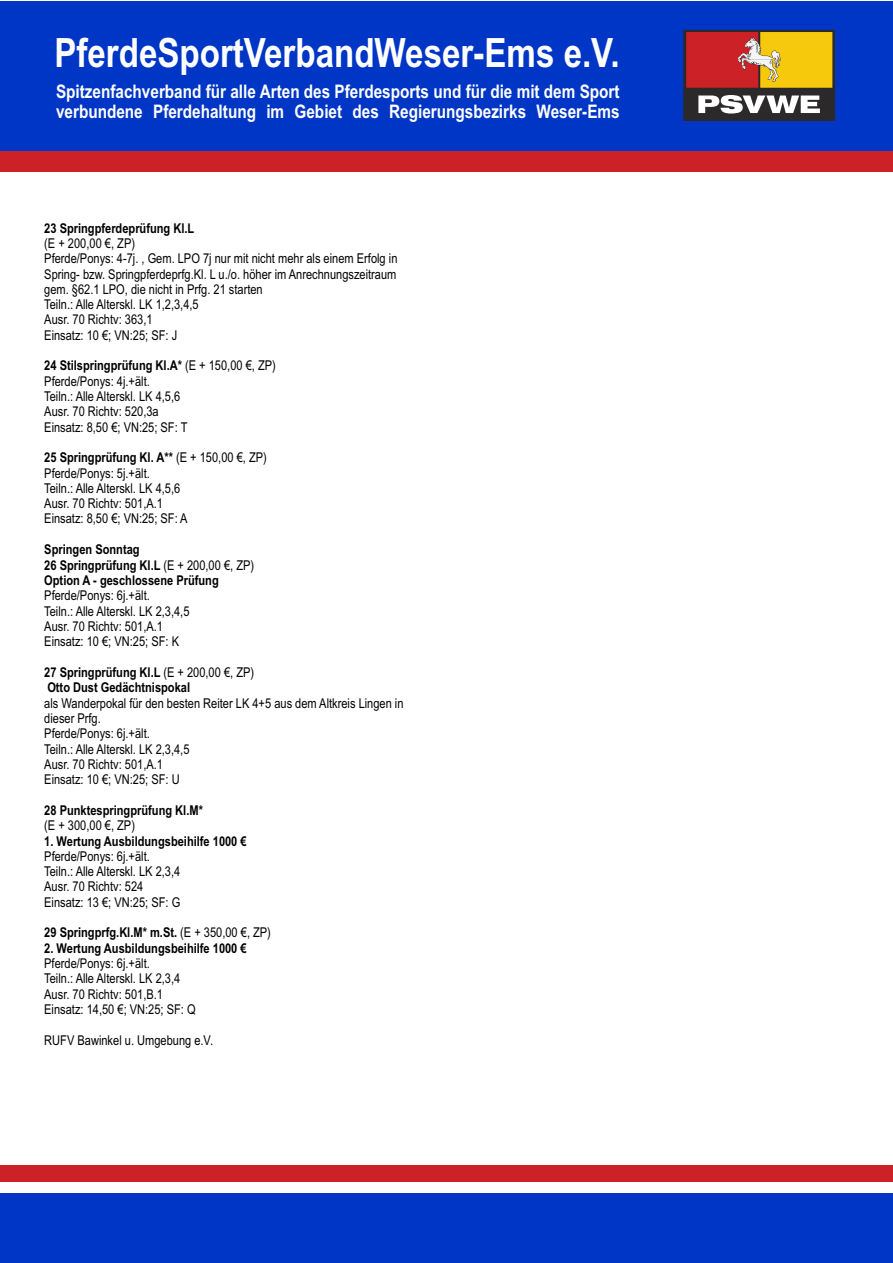
<style>
.page{position:relative;width:893px;height:1263px;background:#fff}
.page>*{position:absolute;margin:0;border:0;box-sizing:border-box;transform-origin:0 0}
.t1{font:700 40.35px "Arial Narrow";color:#fff}
.t2{font:700 18.6px/20.1px "Arial Narrow";color:#fff}
.t3{font:13.5px/15.3px "Arial Narrow";color:#000}
.t4{font:700 13.5px/15.5px "Arial Narrow";color:#000}
.s1{font-weight:700}
.s2{font-weight:400}
</style>
<div class="page">
<div style="left:0;top:1192px;width:893px;height:70px;background:#0036c5"></div>
<div style="left:0;top:1px;width:893px;height:160px;background:#0036c5"></div>
<div style="left:0;top:151px;width:893px;height:21px;background:#cc2126"></div>
<svg style="left:683px;top:30px;width:152px;height:91px;background:#a96e3d"></svg>
<div style="left:0;top:1165px;width:893px;height:16px;background:#cc2126"></div>
<h1 class="t1" style="left:54px;top:38px;width:567px">PferdeSportVerbandWeser-Ems e.V.</h1>
<h2 class="t2" style="left:56px;top:83px;width:565px">Spitzenfachverband für alle Arten des Pferdesports und für die mit dem Sport verbundene Pferdehaltung im Gebiet des Regierungsbezirks Weser-Ems</h2>
<p class="t4" style="left:44px;top:221px;width:152px">23 Springpferdeprüfung Kl.L</p>
<p class="t3" style="left:44px;top:237px;width:355px">(E + 200,00 €, ZP)<br>Pferde/Ponys: 4-7j. , Gem. LPO 7j nur mit nicht mehr als einem Erfolg in Spring- bzw. Springpferdeprfg.Kl. L u./o. höher im Anrechnungszeitraum gem. §62.1 LPO, die nicht in Prfg. 21 starten<br>Teiln.: Alle Alterskl. LK 1,2,3,4,5<br>Ausr. 70 Richtv: 363,1<br>Einsatz: 10 €; VN:25; SF: J</p>
<p class="t3" style="left:44px;top:359px;width:233px"><span class="s1">24 Stilspringprüfung Kl.A*</span> (E + 150,00 €, ZP)<br>Pferde/Ponys: 4j.+ält.<br>Teiln.: Alle Alterskl. LK 4,5,6<br>Ausr. 70 Richtv: 520,3a<br>Einsatz: 8,50 €; VN:25; SF: T</p>
<p class="t3" style="left:44px;top:451px;width:224px"><span class="s1">25 Springprüfung Kl. A**</span> (E + 150,00 €, ZP)<br>Pferde/Ponys: 5j.+ält.<br>Teiln.: Alle Alterskl. LK 4,5,6<br>Ausr. 70 Richtv: 501,A.1<br>Einsatz: 8,50 €; VN:25; SF: A</p>
<p class="t4" style="left:44px;top:543px;width:211px">Springen Sonntag<br>26 Springprüfung Kl.L <span class="s2">(E + 200,00 €, ZP)<br></span>Option A - geschlossene Prüfung</p>
<p class="t3" style="left:44px;top:589px;width:147px">Pferde/Ponys: 6j.+ält.<br>Teiln.: Alle Alterskl. LK 2,3,4,5<br>Ausr. 70 Richtv: 501,A.1<br>Einsatz: 10 €; VN:25; SF: K</p>
<p class="t4" style="left:44px;top:666px;width:211px">27 Springprüfung Kl.L <span class="s2">(E + 200,00 €, ZP)<br></span>Otto Dust Gedächtnispokal</p>
<p class="t3" style="left:44px;top:696px;width:361px">als Wanderpokal für den besten Reiter LK 4+5 aus dem Altkreis Lingen in dieser Prfg.<br>Pferde/Ponys: 6j.+ält.<br>Teiln.: Alle Alterskl. LK 2,3,4,5<br>Ausr. 70 Richtv: 501,A.1<br>Einsatz: 10 €; VN:25; SF: U</p>
<p class="t4" style="left:44px;top:803px;width:160px">28 Punktespringprüfung Kl.M*</p>
<p class="t3" style="left:44px;top:819px;width:92px">(E + 300,00 €, ZP)</p>
<p class="t4" style="left:44px;top:834px;width:204px">1. Wertung Ausbildungsbeihilfe 1000 €</p>
<p class="t3" style="left:44px;top:850px;width:138px">Pferde/Ponys: 6j.+ält.<br>Teiln.: Alle Alterskl. LK 2,3,4<br>Ausr. 70 Richtv: 524<br>Einsatz: 13 €; VN:25; SF: G</p>
<p class="t4" style="left:44px;top:926px;width:228px">29 Springprfg.Kl.M* m.St. <span class="s2">(E + 350,00 €, ZP)</span></p>
<p class="t4" style="left:44px;top:942px;width:204px">2. Wertung Ausbildungsbeihilfe 1000 €</p>
<p class="t3" style="left:44px;top:957px;width:153px">Pferde/Ponys: 6j.+ält.<br>Teiln.: Alle Alterskl. LK 2,3,4<br>Ausr. 70 Richtv: 501,B.1<br>Einsatz: 14,50 €; VN:25; SF: Q</p>
<p class="t3" style="left:44px;top:1033px;width:170px">RUFV Bawinkel u. Umgebung e.V.</p>
</div>
